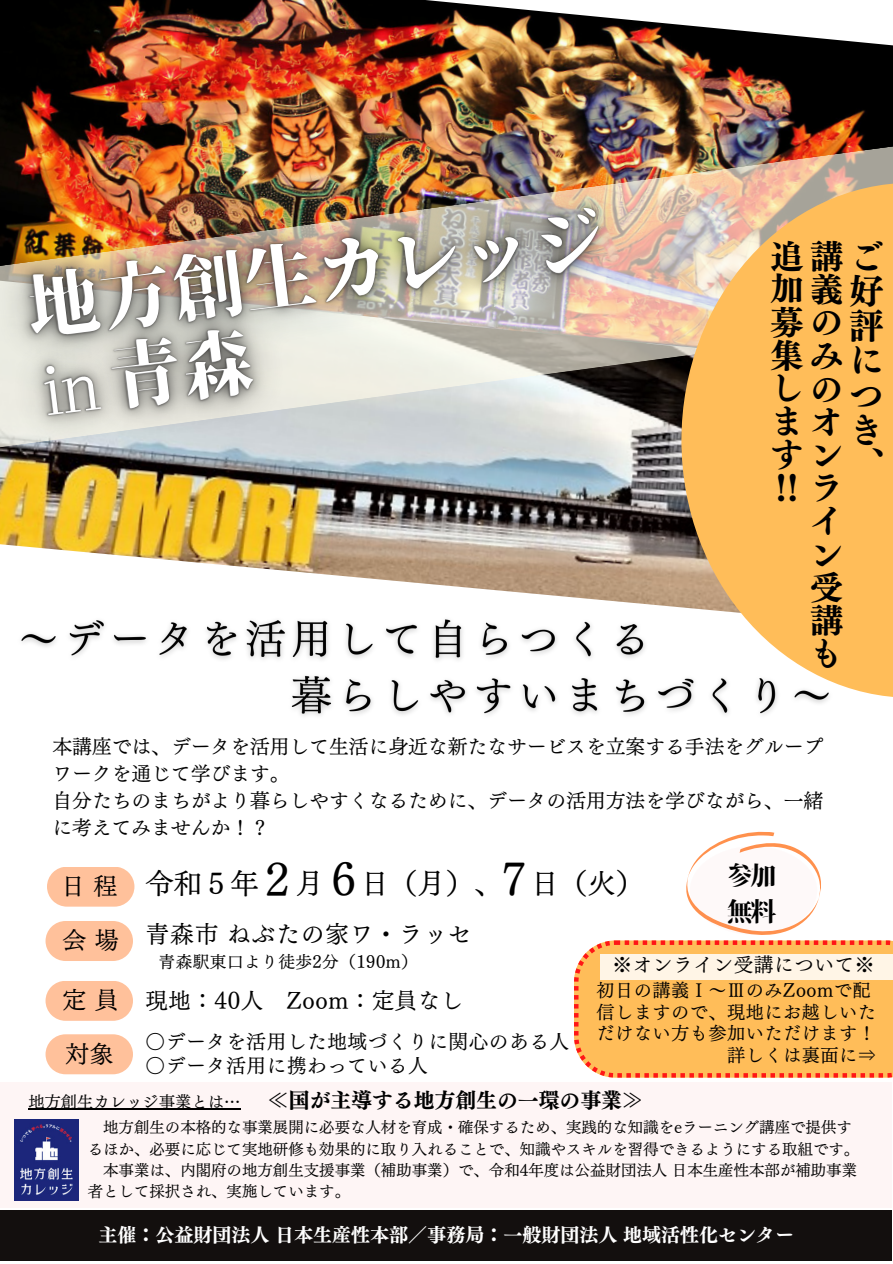
<style>
.page{position:relative;width:893px;height:1264px;background:#fff}
.page>*{position:absolute;margin:0;border:0;box-sizing:border-box;transform-origin:0 0}
.t1{font:72.3px/78.8px "Soukou Mincho";color:#fff}
.t2{font:43.8px "Canva UD Mincho Pr 6 N M";color:#000}
.t3{font:34.65px/34.7px "Canva UD Mincho Pr 6 N B";color:#000;text-align:justify}
.t4{font:33.15px/33.2px "Canva UD Mincho Pr 6 N B";letter-spacing:.19em;color:#000;text-align:right}
.t5{font:28.35px "Canva UD Mincho Pr 6 N M";color:#000}
.t6{font:25.95px/36px "Soukou Mincho";color:#000}
.t7{font:23.85px "Canva UD Mincho Pr 6 N M";letter-spacing:.025em;color:#000}
.t8{font:22.35px "Canva UD Mincho Pr 6 N M";letter-spacing:.03em;color:#000}
.t9{font:20.85px "Canva UD Mincho Pr 6 N B";color:#000}
.t10{font:19.8px/27px "Canva UD Mincho Pr 6 N M";color:#000}
.t11{font:19.65px/23.2px "Canva UD Mincho Pr 6 N M";letter-spacing:.025em;color:#000}
.t12{font:19.05px "Canva UD Mincho Pr 6 N B";color:#fff}
.t13{font:18.15px/21.3px "Canva UD Mincho Pr 6 N M";letter-spacing:.025em;color:#000;text-align:right}
.t14{font:16.65px "Canva UD Mincho Pr 6 N M";letter-spacing:.025em;color:#000}
.t15{font:16.35px "Canva UD Mincho Pr 6 N M";color:#000}
.t16{font:15.45px "Canva UD Mincho Pr 6 N M";color:#000}
.s1{font-size:34.65px}
.s2{font-size:23.85px}
.s3{font-size:43.8px}
</style>
<div class="page">
<div style="left:0;top:1082px;width:891px;height:125px;background:#fef5f5"></div>
<img style="left:0;top:511px;width:681px;height:97px">
<img style="left:0;top:0;width:892px;height:134px">
<img style="left:709px;top:134px;width:183px;height:49px">
<img style="left:15px;top:1119px;width:64px;height:81px">
<div style="left:0;top:1210px;width:891px;height:50px;background:#130f0e"></div>
<svg style="left:47px;top:867px;width:87px;height:39px;background:#ffc6a3"></svg>
<svg style="left:46px;top:921px;width:87px;height:40px;background:#ffc6a4"></svg>
<svg style="left:46px;top:981px;width:87px;height:39px;background:#ffc6a3"></svg>
<svg style="left:46px;top:1034px;width:87px;height:40px;background:#ffc7a4"></svg>
<img style="left:21px;top:619px;width:807px;height:97px">
<img style="left:0;top:111px;width:709px;height:400px">
<svg style="left:574px;top:831px;width:318px;height:246px"></svg>
<svg style="left:681px;top:183px;width:211px;height:514px;background:#f7c171"></svg>
<div style="left:599px;top:954px;width:293px;height:25px;background:#fff5e6"></div>
<hr style="left:28px;top:1108px;width:212px;height:1px;background:#000">
<img style="left:0;top:250px;width:203px;height:276px">
<svg style="left:42px;top:360px;width:59px;height:55px;background:#b4b4af"></svg>
<h1 class="t1" style="left:95px;top:259px;width:509px;text-indent:-73px;rotate:-7deg">地方創生カレッジ青森</h1>
<h3 class="t4" style="left:770px;top:239px;width:115px">追講<span class="s1">ご</span></h3>
<h3 class="t3" style="left:849px;top:273px;width:36px">好評につき、</h3>
<h3 class="t4" style="left:770px;top:272px;width:74px">加義募の集みしのまオすン‼ライン受講も</h3>
<p class="t10" style="left:52px;top:733px;width:772px">本講座では、データを活用して生活に身近な新たなサービスを立案する手法をグループワークを通じて学びます。<br>自分たちのまちがより暮らしやすくなるために、データの活用方法を学びながら、一緒に考えてみませんか！？</p>
<h3 class="t6" style="left:726px;top:856px;width:51px">参加無料</h3>
<h3 class="t5" style="left:61px;top:869px;width:199px"><span class="s2">日 程</span> 令和５年</h3>
<h3 class="t5" style="left:296px;top:869px;width:350px">月 <span class="s3">6</span>日（月）、<span class="s3">7</span>日（火）</h3>
<h3 class="t7" style="left:63px;top:928px;width:58px">会場</h3>
<h3 class="t7" style="left:63px;top:988px;width:58px">定員</h3>
<h2 class="t2" style="left:255px;top:857px;width:45px">２</h2>
<h3 class="t7" style="left:146px;top:922px;width:327px">青森市ねぶたの家ワ・ラッセ</h3>
<p class="t14" style="left:158px;top:953px;width:261px">青森駅東口より徒歩2分（190m）</p>
<p class="t11" style="left:612px;top:952px;width:263px">※オンライン受講について※</p>
<p class="t13" style="left:596px;top:979px;width:281px">初日の講義Ⅰ～ ⅢのみZoomで配信しますので、現地にお越しいただけない方も参加いただけます！詳しくは裏面に⇒</p>
<h3 class="t8" style="left:146px;top:988px;width:319px">現地：40人 Zoom：定員なし</h3>
<p class="t11" style="left:146px;top:1030px;width:423px">〇データを活用した地域づくりに関心のある人〇データ活用に携わっている人</p>
<h3 class="t7" style="left:65px;top:1042px;width:50px">対象</h3>
<p class="t15" style="left:28px;top:1093px;width:214px">地方創生カレッジ事業とは…</p>
<h3 class="t9" style="left:268px;top:1089px;width:376px">≪国が主導する地方創生の一環の事業≫</h3>
<p class="t16" style="left:103px;top:1119px;width:750px">地方創生の本格的な事業展開に必要な人材を育成・確保するため、実践的な知識をeラーニング講座で提供す</p>
<p class="t16" style="left:88px;top:1140px;width:773px">るほか、必要に応じて実地研修も効果的に取り入れることで、知識やスキルを習得できるようにする取組です。</p>
<p class="t16" style="left:103px;top:1162px;width:755px">本事業は、内閣府の地方創生支援事業（補助事業）で、令和4年度は公益財団法人日本生産性本部が補助事業</p>
<p class="t16" style="left:88px;top:1183px;width:264px">者として採択され、実施しています。</p>
<p class="t12" style="left:98px;top:1225px;width:697px">主催：公益財団法人日本生産性本部／事務局：一般財団法人地域活性化センター</p>
</div>
